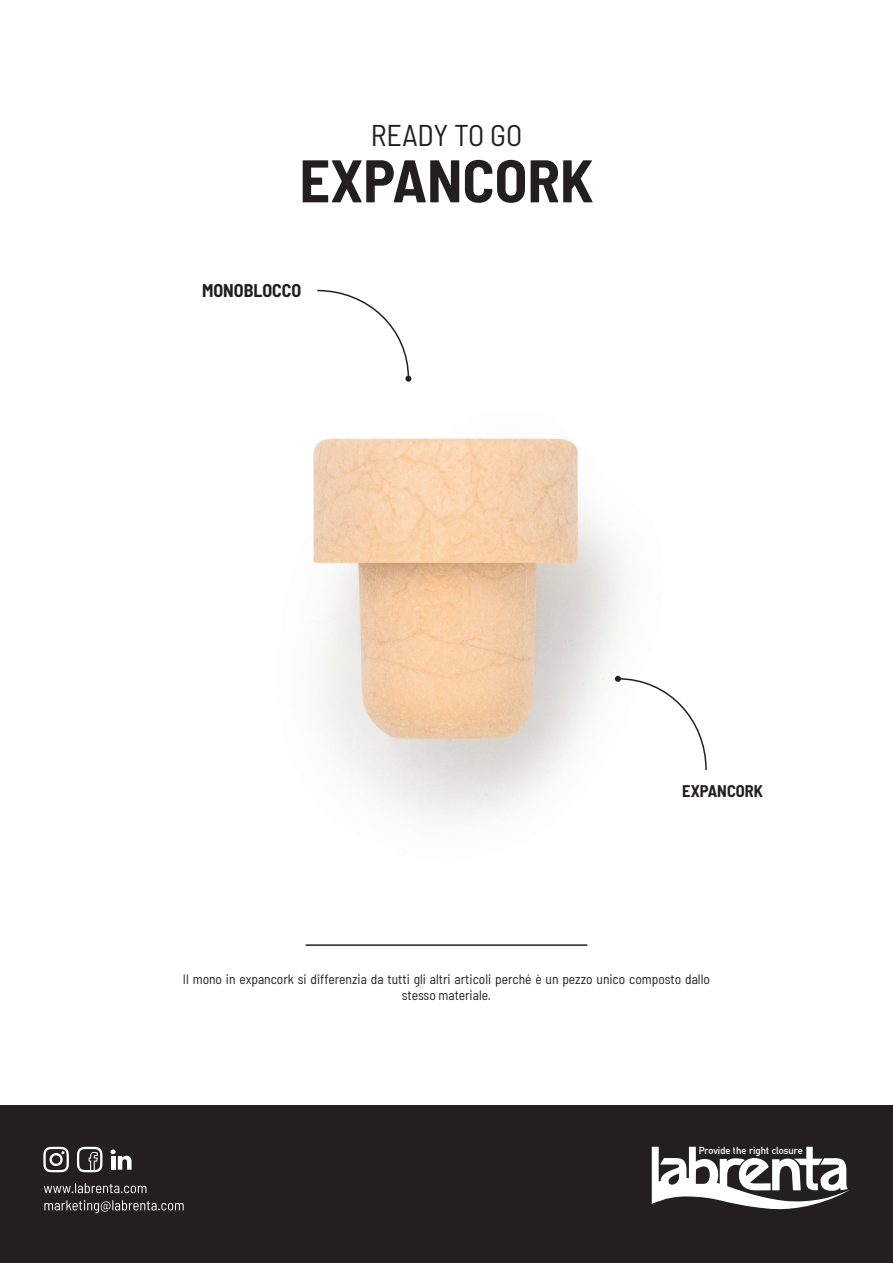
<style>
.page{position:relative;width:893px;height:1263px;background:#fff}
.page>*{position:absolute;margin:0;border:0;box-sizing:border-box;transform-origin:0 0}
.t1{font:700 semi-condensed 60px "Barlow";color:#231f20}
.t2{font:semi-condensed 30px "Barlow";color:#231f20}
.t3{font:700 semi-condensed 18px "Barlow";color:#231f20}
.t4{font:700 semi-condensed 16.5px "Barlow";color:#231f20}
.t5{font:semi-condensed 13.5px/16.2px "Barlow";color:#231f20;text-align:center}
.t6{font:700 10.05px "DIN Alternate";color:#fff}
</style>
<div class="page">
<img style="left:313px;top:438px;width:311px;height:381px">
<div style="left:0;top:1105px;width:893px;height:158px;background:#231f20"></div>
<svg style="left:652px;top:1147px;width:197px;height:63px"></svg>
<svg style="left:44px;top:1183px;width:102px;height:10px"></svg>
<svg style="left:44px;top:1200px;width:140px;height:13px"></svg>
<svg style="left:43px;top:1147px;width:26px;height:25px"></svg>
<svg style="left:77px;top:1147px;width:25px;height:25px"></svg>
<svg style="left:110px;top:1149px;width:22px;height:21px"></svg>
<svg style="left:615px;top:676px;width:92px;height:95px"></svg>
<svg style="left:317px;top:289px;width:94px;height:93px"></svg>
<hr style="left:306px;top:944px;width:281px;height:2px;background:#231f20">
<p class="t2" style="left:371px;top:113px;width:153px">READY TO GO</p>
<p class="t1" style="left:299px;top:137px;width:295px">EXPANCORK</p>
<p class="t3" style="left:202px;top:278px;width:101px">MONOBLOCCO</p>
<p class="t4" style="left:682px;top:779px;width:82px">EXPANCORK</p>
<p class="t5" style="left:183px;top:970px;width:528px">Il mono in expancork si differenzia da tutti gli altri articoli perché è un pezzo unico composto dallo stesso materiale.</p>
<p class="t6" style="left:699px;top:1143px;width:106px">Provide the right closure</p>
</div>
